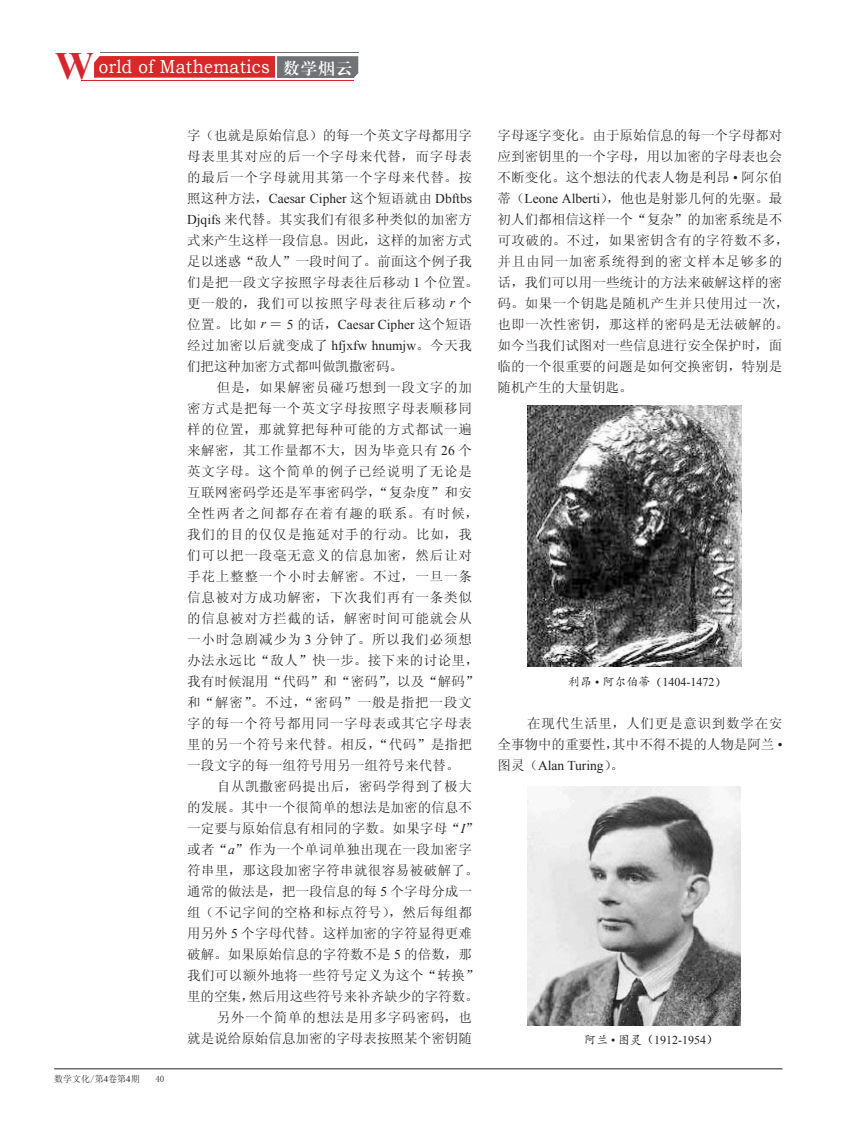
<style>
.page{position:relative;width:859px;height:1123px;background:#fff}
.page>*{position:absolute;margin:0;border:0;box-sizing:border-box;transform-origin:0 0}
.t1{font:700 38.7px "Times New Roman";color:#d5252e}
.t2{font:18.9px "Bookman Old Style";letter-spacing:.02em;color:#fff;scale:.9 1}
.t3{font:16.05px "FZXBSK GBK1 0";color:#fff}
.t4{font:13.5px/21px "Sim Sun";letter-spacing:.06em;color:#231f20}
.t5{font:13.5px/21px "Sim Sun";letter-spacing:.035em;color:#231f20}
.t6{font:13.5px/21px "Sim Sun";letter-spacing:.005em;color:#231f20;text-align:right}
.t7{font:13.5px/21px "Sim Sun";letter-spacing:.015em;color:#231f20}
.t8{font:12px "Times New Roman";color:#231f20}
.t9{font:9px "Sim Sun";color:#231f20}
.s1{font-family:"Times New Roman"}
.s2{font-family:"Times New Roman";font-style:italic}
.s3{font-family:"FZKTK GBK1 0"}
.s4{font-family:"H Yc 3 gj"}
</style>
<div class="page">
<svg style="left:94px;top:56px;width:264px;height:22px;background:#bb4345"></svg>
<hr style="left:81px;top:80px;width:273px;height:1px;background:#d5252e">
<hr style="left:100px;top:53px;width:258px;height:1px;background:#707275">
<hr style="left:54px;top:1068px;width:728px;height:1px;background:#231f20">
<img style="left:527px;top:406px;width:214px;height:261px">
<img style="left:527px;top:786px;width:214px;height:239px">
<p class="t1" style="left:55px;top:40px;width:40px">W</p>
<p class="t2" style="left:99px;top:56px;width:191px">orld of Mathematics</p>
<p class="t3" style="left:283px;top:59px;width:70px">数学烟云</p>
<p class="t9" style="left:54px;top:1074px;width:87px">数学文化/第<span class="s1">4</span>卷第<span class="s1">4</span>期</p>
<p class="t9" style="left:155px;top:1074px;width:10px">40</p>
<p class="t5" style="left:187px;top:124px;width:293px">字（也就是原始信息）的每一个英文字母都用字母表里其对应的后一个字母来代替，而字母表的最后一个字母就用其第一个字母来代替。按照这种方法，<span class="s1">Caesar Cipher</span> 这个短语就由 <span class="s1">Dbftbs<br>Djqifs</span> 来代替。其实我们有很多种类似的加密方式来产生这样一段信息。因此，这样的加密方式足以迷惑“敌人”一段时间了。前面这个例子我们是把一段文字按照字母表往后移动 <span class="s1">1</span> 个位置。更一般的，我们可以按照字母表往后移动 <span class="s2">r</span> 个位置。比如 <span class="s2">r</span> ＝ <span class="s1">5</span> 的话，<span class="s1">Caesar Cipher</span> 这个短语经过加密以后就变成了 <span class="s1">hfjxfw hnumjw</span>。今天我们把这种加密方式都叫做凯撒密码。</p>
<p class="t4" style="left:187px;top:376px;width:293px;text-indent:30px">但是，如果解密员碰巧想到一段文字的加密方式是把每一个英文字母按照字母表顺移同样的位置，那就算把每种可能的方式都试一遍来解密，其工作量都不大，因为毕竟只有 <span class="s1">26</span> 个英文字母。这个简单的例子已经说明了无论是互联网密码学还是军事密码学，“复杂度”和安全性两者之间都存在着有趣的联系。有时候，我们的目的仅仅是拖延对手的行动。比如，我们可以把一段毫无意义的信息加密，然后让对手花上整整一个小时去解密。不过，一旦一条信息被对方成功解密，下次我们再有一条类似的信息被对方拦截的话，解密时间可能就会从一小时急剧减少为 <span class="s1">3</span> 分钟了。所以我们必须想办法永远比“敌人”快一步。接下来的讨论里，我有时候混用“代码”和“密码”，以及“解码”和“解密”。不过，“密码”一般是指把一段文字的每一个符号都用同一字母表或其它字母表里的另一个符号来代替。相反，“代码”是指把一段文字的每一组符号用另一组符号来代替。</p>
<p class="t7" style="left:187px;top:775px;width:293px;text-indent:30px">自从凯撒密码提出后，密码学得到了极大的发展。其中一个很简单的想法是加密的信息不一定要与原始信息有相同的字数。如果字母“<span class="s2">I</span>”或者“<span class="s2">a</span>”作为一个单词单独出现在一段加密字符串里，那这段加密字符串就很容易被破解了。通常的做法是，把一段信息的每 <span class="s1">5</span> 个字母分成一组（不记字间的空格和标点符号），然后每组都用另外 <span class="s1">5</span> 个字母代替。这样加密的字符显得更难破解。如果原始信息的字符数不是 <span class="s1">5</span> 的倍数，那我们可以额外地将一些符号定义为这个“转换”里的空集，然后用这些符号来补齐缺少的字符数。</p>
<p class="t6" style="left:187px;top:1006px;width:286px">另外一个简单的想法是用多字码密码，也<br>就是说给原始信息加密的字母表按照某个密钥随</p>
<p class="t6" style="left:497px;top:124px;width:293px;text-align:left">字母逐字变化。由于原始信息的每一个字母都对应到密钥里的一个字母，用以加密的字母表也会不断变化。这个想法的代表人物是利昂 <span class="s1">•</span> 阿尔伯蒂（<span class="s1">Leone Alberti</span>），他也是射影几何的先驱。最初人们都相信这样一个“复杂”的加密系统是不可攻破的。不过，如果密钥含有的字符数不多，并且由同一加密系统得到的密文样本足够多的话，我们可以用一些统计的方法来破解这样的密码。如果一个钥匙是随机产生并只使用过一次，也即一次性密钥，那这样的密码是无法破解的。如今当我们试图对一些信息进行安全保护时，面临的一个很重要的问题是如何交换密钥，特别是随机产生的大量钥匙。</p>
<p class="t8" style="left:568px;top:674px;width:160px"><span class="s3">利昂</span> • <span class="s3">阿尔伯蒂</span><span class="s4">（</span>1404-1472<span class="s4">）</span></p>
<p class="t5" style="left:497px;top:712px;width:286px;text-align:justify;text-indent:30px">在现代生活里，人们更是意识到数学在安全事物中的重要性，其中不得不提的人物是阿兰 <span class="s1">•</span>图灵（<span class="s1">Alan Turing</span>）。</p>
<p class="t8" style="left:584px;top:1031px;width:136px"><span class="s3">阿兰</span> • <span class="s3">图灵</span><span class="s4">（</span>1912-1954<span class="s4">）</span></p>
</div>
